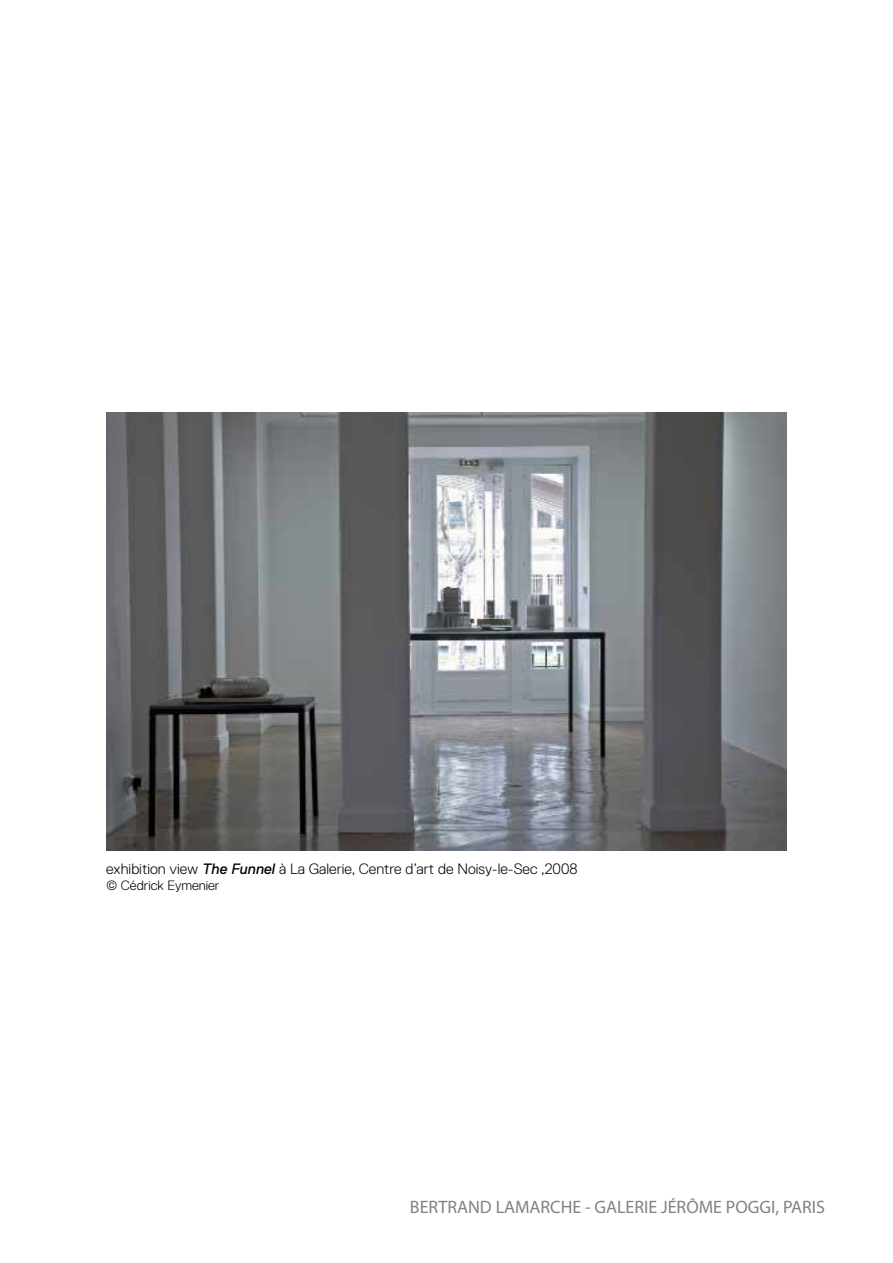
<style>
.page{position:relative;width:893px;height:1263px;background:#fff}
.page>*{position:absolute;margin:0;border:0;box-sizing:border-box;transform-origin:0 0}
.t1{font:18px "Myriad Pro";color:#808285}
.t2{font:300 15px "Replica Pro";color:#000}
.t3{font:300 13.5px "Replica Pro";color:#000}
.s1{font-weight:400;font-style:italic}
</style>
<div class="page">
<img style="left:106px;top:412px;width:681px;height:438px">
<p class="t2" style="left:106px;top:860px;width:473px">exhibition view <span class="s1">The Funnel</span> à La Galerie, Centre d’art de Noisy-le-Sec ,2008</p>
<p class="t3" style="left:106px;top:877px;width:115px">© Cédrick Eymenier</p>
<p class="t1" style="left:410px;top:1195px;width:416px">BERTRAND LAMARCHE - GALERIE JÉRÔME POGGI, PARIS</p>
</div>
